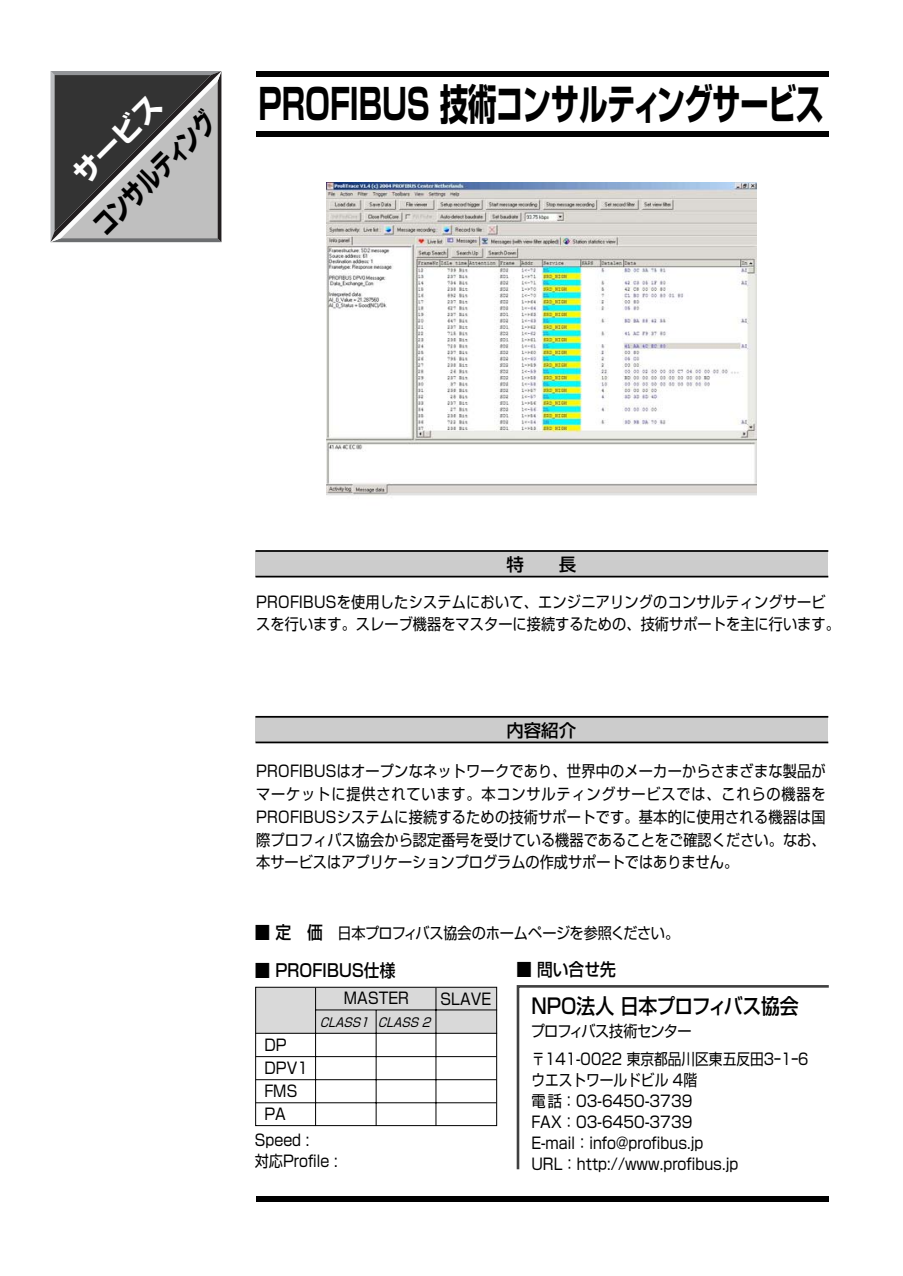
<style>
.page{position:relative;width:903px;height:1276px;background:#fff}
.page>*{position:absolute;margin:0;border:0;box-sizing:border-box;transform-origin:0 0}
.t1{font:700 42px "Shin Go";letter-spacing:-.01em;color:#000;scale:.68 1}
.t2{font:700 28px "Shin Go";color:#000;scale:.75 1}
.t3{font:700 28px "Shin Go";color:#fff}
.t4{font:500 21px "Shin Go";letter-spacing:-.015em;color:#000;scale:.9 1}
.t5{font:500 17.5px "Shin Go";color:#000;scale:.9 1}
.t6{font:500 17.5px "Shin Go";color:#000}
.t7{font:15.75px/22.8px "Shin Go";color:#000;scale:.9 1}
.t8{font:15.75px/21px "Shin Go";color:#000;scale:.87 1}
.t9{font:15.75px "Shin Go";letter-spacing:-.02em;color:#000;scale:.9 1}
.t10{font:italic 12.25px "Shin Go";color:#000;scale:.9 1}
</style>
<div class="page">
<div style="left:256px;top:551px;width:572px;height:25px;background:#ccc"></div>
<hr style="left:256px;top:576px;width:572px;height:1px;background:#000">
<hr style="left:256px;top:550px;width:572px;height:2px;background:#000">
<div style="left:256px;top:717px;width:572px;height:25px;background:#ccc"></div>
<hr style="left:256px;top:741px;width:572px;height:2px;background:#000">
<hr style="left:256px;top:716px;width:572px;height:2px;background:#000">
<svg style="left:50px;top:71px;width:171px;height:171px;background:#7c7b7c"></svg>
<div style="left:256px;top:71px;width:573px;height:6px;background:#000"></div>
<div style="left:256px;top:131px;width:573px;height:6px;background:#000"></div>
<div style="left:256px;top:1196px;width:573px;height:6px;background:#000"></div>
<div style="left:256px;top:987px;width:241px;height:46px;background:#d9d9d9"></div>
<div style="left:255px;top:987px;width:242px;height:139px;border:1px solid #000"></div>
<hr style="left:256px;top:1033px;width:241px;height:1px;background:#000">
<hr style="left:315px;top:988px;width:1px;height:138px;background:#000">
<hr style="left:376px;top:1010px;width:1px;height:116px;background:#000">
<hr style="left:436px;top:988px;width:1px;height:138px;background:#000">
<hr style="left:316px;top:1009px;width:181px;height:1px;background:#000">
<hr style="left:256px;top:1056px;width:241px;height:1px;background:#000">
<hr style="left:256px;top:1079px;width:241px;height:1px;background:#000">
<hr style="left:256px;top:1102px;width:241px;height:1px;background:#000">
<img style="left:327px;top:182px;width:430px;height:314px">
<svg style="left:516px;top:985px;width:313px;height:185px"></svg>
<h2 class="t3" style="left:70px;top:171px;width:113px;rotate:-45deg">サービス</h2>
<h1 class="t1" style="left:259px;top:89px;width:833px">PROFIBUS 技術コンサルティングサービス</h1>
<h2 class="t2" style="left:91px;top:222px;width:215px;rotate:-45deg">コンサルティング</h2>
<p class="t6" style="left:506px;top:557px;width:71px">特　　長</p>
<p class="t7" style="left:256px;top:592px;width:650px">PROFIBUSを使用したシステムにおいて、エンジニアリングのコンサルティングサービスを行います。スレーブ機器をマスターに接続するための、技術サポートを主に行います。</p>
<p class="t6" style="left:506px;top:723px;width:71px">内容紹介</p>
<p class="t7" style="left:256px;top:762px;width:634px;text-align:justify">PROFIBUSはオープンなネットワークであり、世界中のメーカーからさまざまな製品がマーケットに提供されています。本コンサルティングサービスでは、これらの機器をPROFIBUSシステムに接続するための技術サポートです。基本的に使用される機器は国際プロフィバス協会から認定番号を受けている機器であることをご確認ください。なお、本サービスはアプリケーションプログラムの作成サポートではありません。</p>
<p class="t5" style="left:255px;top:926px;width:77px">■ 定　価</p>
<p class="t9" style="left:338px;top:927px;width:381px">日本プロフィバス協会のホームページを参照ください。</p>
<p class="t5" style="left:255px;top:963px;width:158px">■ PROFIBUS仕様</p>
<p class="t7" style="left:344px;top:989px;width:74px">MASTER</p>
<p class="t7" style="left:440px;top:989px;width:58px">SLAVE</p>
<p class="t10" style="left:320px;top:1018px;width:128px">CLASS1 CLASS 2</p>
<p class="t7" style="left:264px;top:1035px;width:50px">DP<br>DPV1<br>FMS<br>PA</p>
<p class="t7" style="left:255px;top:1131px;width:94px;line-height:21px">Speed :<br>対応Profile :</p>
<p class="t5" style="left:516px;top:963px;width:112px">■ 問い合せ先</p>
<h3 class="t4" style="left:531px;top:998px;width:299px">NPO法人 日本プロフィバス協会</h3>
<p class="t7" style="left:531px;top:1018px;width:310px;line-height:28px">プロフィバス技術センター<br>〒141-0022 東京都品川区東五反田3ｰ1ｰ6</p>
<p class="t8" style="left:531px;top:1071px;width:240px">ウエストワールドビル 4階<br>電話：03-6450-3739<br>FAX：03-6450-3739<br>E-mail：info@profibus.jp<br>URL：http://www.profibus.jp</p>
</div>
